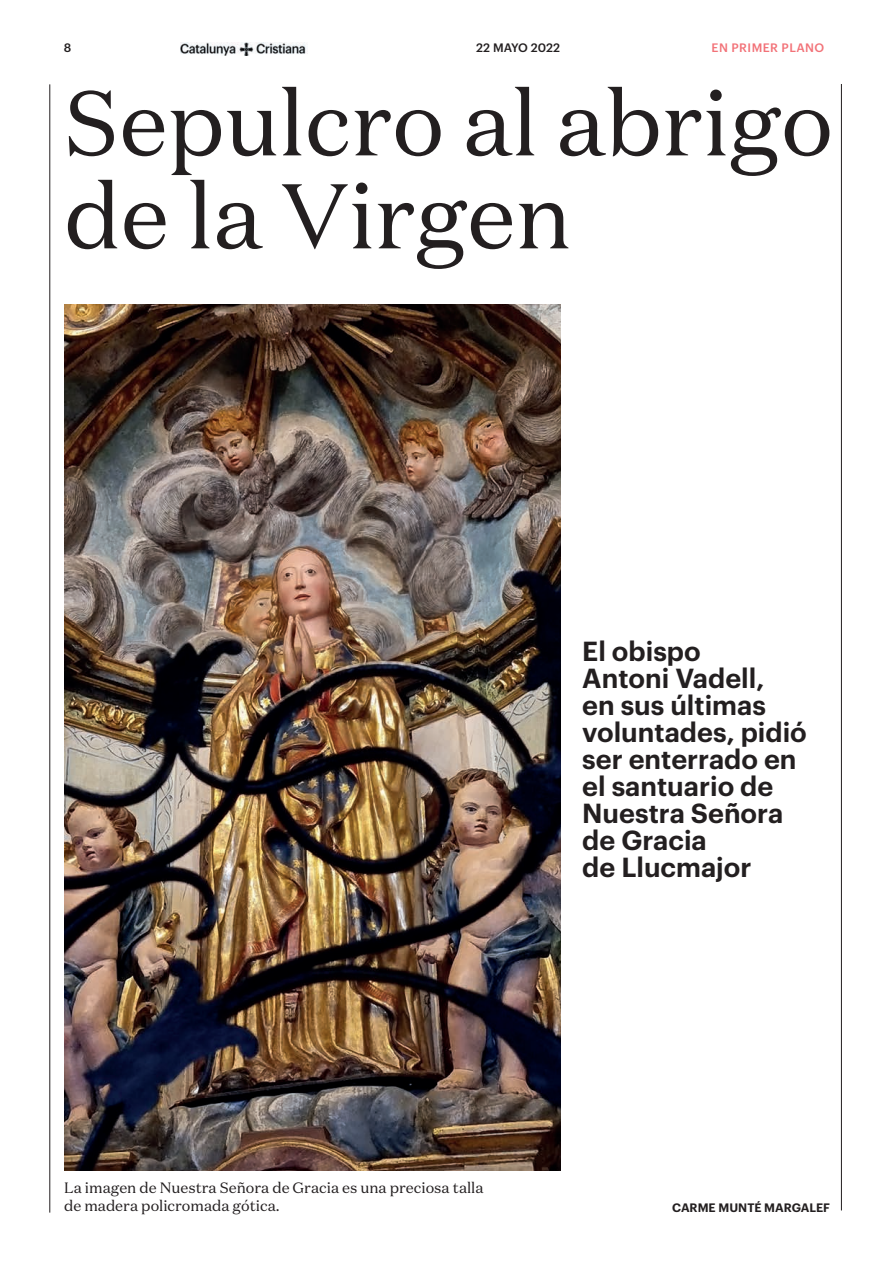
<style>
.page{position:relative;width:893px;height:1263px;background:#fff}
.page>*{position:absolute;margin:0;border:0;box-sizing:border-box;transform-origin:0 0}
.t1{font:91.5px/93px "Domaine Text";color:#231f20}
.t2{font:600 27px/27px "Graphik";color:#231f20}
.t3{font:15px/18px "Domaine Text";color:#231f20}
.t4{font:600 12px "Graphik";color:#231f20}
.t5{font:500 12px "Graphik";letter-spacing:.035em;color:#f27278}
.t6{font:500 12px "Graphik";color:#231f20}
</style>
<div class="page">
<img style="left:181px;top:42px;width:127px;height:13px">
<hr style="left:50px;top:84px;width:1px;height:1128px;background:#231f20">
<hr style="left:841px;top:84px;width:1px;height:1126px;background:#231f20">
<img style="left:64px;top:304px;width:497px;height:867px">
<p class="t6" style="left:64px;top:39px;width:9px">8</p>
<p class="t6" style="left:476px;top:38px;width:85px">22 MAYO 2022</p>
<p class="t5" style="left:712px;top:39px;width:114px">EN PRIMER PLANO</p>
<h1 class="t1" style="left:64px;top:75px;width:770px">Sepulcro al abrigo de la Virgen</h1>
<p class="t2" style="left:582px;top:635px;width:226px">El obispo<br>Antoni Vadell,<br>en sus últimas voluntades, pidió ser enterrado en el santuario de<br>Nuestra Señora de Gracia<br>de Llucmajor</p>
<p class="t3" style="left:64px;top:1179px;width:421px">La imagen de Nuestra Señora de Gracia es una preciosa talla de madera policromada gótica.</p>
<p class="t4" style="left:672px;top:1198px;width:159px">CARME MUNTÉ MARGALEF</p>
</div>
